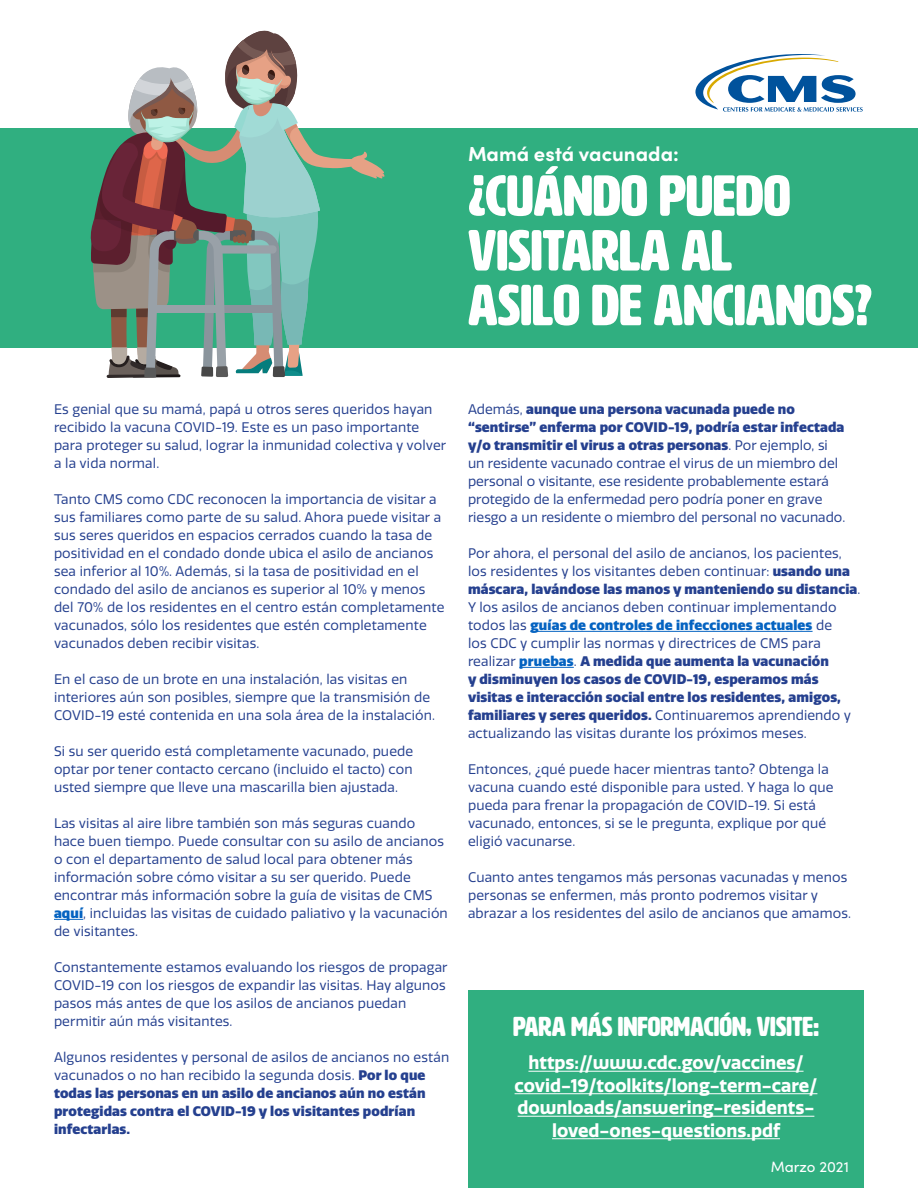
<style>
.page{position:relative;width:918px;height:1188px;background:#fff}
.page>*{position:absolute;margin:0;border:0;box-sizing:border-box;transform-origin:0 0}
.t1{font:57px/54.8px "HWT Artz";color:#fff}
.t2{font:27px "HWT Artz";color:#fff}
.t3{font:700 20.25px "Sofia Pro";color:#fff}
.t4{font:700 18px/22.5px "Quatro";color:#fff;text-align:center}
.t5{font:15px "Sofia Pro";color:#fff}
.t6{font:13.5px/18px "Quatro";letter-spacing:.01em;color:#25408f}
.t7{font:900 13.5px/18px "Quatro";letter-spacing:.01em;color:#25408f}
.s1{font-weight:900;color:#0563c1}
.s2{font-weight:400}
.s3{font-weight:900}
</style>
<div class="page">
<div style="left:0;top:128px;width:918px;height:220px;background:#30af80"></div>
<svg style="left:90px;top:30px;width:295px;height:348px"></svg>
<svg style="left:695px;top:54px;width:168px;height:58px"></svg>
<div style="left:468px;top:990px;width:396px;height:198px;background:#30af80"></div>
<hr style="left:552px;top:1138px;width:228px;height:1px;background:#fff">
<hr style="left:518px;top:1116px;width:296px;height:1px;background:#fff">
<hr style="left:515px;top:1093px;width:302px;height:1px;background:#fff">
<hr style="left:528px;top:1071px;width:276px;height:1px;background:#fff">
<svg style="left:54px;top:919px;width:29px;height:1px"></svg>
<hr style="left:530px;top:631px;width:283px;height:1px;background:#0563c1">
<hr style="left:519px;top:667px;width:55px;height:1px;background:#0563c1">
<h1 class="t3" style="left:468px;top:138px;width:212px">Mamá está vacunada:</h1>
<h1 class="t1" style="left:468px;top:169px;width:405px">¿CUÁNDO PUEDO<br>VISITARLA AL<br>ASILO DE ANCIANOS?</h1>
<p class="t6" style="left:54px;top:400px;width:394px">Es genial que su mamá, papá u otros seres queridos hayan recibido la vacuna COVID-19. Este es un paso importante para proteger su salud, lograr la inmunidad colectiva y volver a la vida normal.</p>
<p class="t6" style="left:54px;top:490px;width:392px">Tanto CMS como CDC reconocen la importancia de visitar a sus familiares como parte de su salud. Ahora puede visitar a sus seres queridos en espacios cerrados cuando la tasa de positividad en el condado donde ubica el asilo de ancianos sea inferior al 10%. Además, si la tasa de positividad en el condado del asilo de ancianos es superior al 10% y menos del 70% de los residentes en el centro están completamente vacunados, sólo los residentes que estén completamente vacunados deben recibir visitas.</p>
<p class="t6" style="left:54px;top:670px;width:383px">En el caso de un brote en una instalación, las visitas en interiores aún son posibles, siempre que la transmisión de<br>COVID-19 esté contenida en una sola área de la instalación.</p>
<p class="t6" style="left:54px;top:742px;width:361px;text-align:justify">Si su ser querido está completamente vacunado, puede optar por tener contacto cercano (incluido el tacto) con usted siempre que lleve una mascarilla bien ajustada.</p>
<p class="t6" style="left:54px;top:814px;width:392px">Las visitas al aire libre también son más seguras cuando hace buen tiempo. Puede consultar con su asilo de ancianos</p>
<p class="t6" style="left:54px;top:850px;width:395px">o con el departamento de salud local para obtener más información sobre cómo visitar a su ser querido. Puede encontrar más información sobre la guía de visitas de CMS <span class="s1">aquí</span>, incluidas las visitas de cuidado paliativo y la vacunación de visitantes.</p>
<p class="t6" style="left:54px;top:958px;width:395px">Constantemente estamos evaluando los riesgos de propagar COVID-19 con los riesgos de expandir las visitas. Hay algunos pasos más antes de que los asilos de ancianos puedan permitir aún más visitantes.</p>
<p class="t7" style="left:54px;top:1048px;width:397px"><span class="s2">Algunos residentes y personal de asilos de ancianos no están vacunados o no han recibido la segunda dosis.</span> Por lo que todas las personas en un asilo de ancianos aún no están protegidas contra el COVID-19 y los visitantes podrían infectarlas.</p>
<p class="t6" style="left:468px;top:400px;width:379px">Además, <span class="s3">aunque una persona vacunada puede no “sentirse” enferma por COVID-19, podría estar infectada y/o transmitir el virus a otras personas</span>. Por ejemplo, si un residente vacunado contrae el virus de un miembro del personal o visitante, ese residente probablemente estará protegido de la enfermedad pero podría poner en grave riesgo a un residente o miembro del personal no vacunado.</p>
<p class="t6" style="left:468px;top:544px;width:394px">Por ahora, el personal del asilo de ancianos, los pacientes, los residentes y los visitantes deben continuar: <span class="s3">usando una máscara, lavándose las manos y manteniendo su distancia</span>.<br>Y los asilos de ancianos deben continuar implementando todos las <span class="s1">guías de controles de infecciones actuales</span> de<br>los CDC y cumplir las normas y directrices de CMS para realizar <span class="s1">pruebas</span>. <span class="s3">A medida que aumenta la vacunación<br>y disminuyen los casos de COVID-19, esperamos más visitas e interacción social entre los residentes, amigos, familiares y seres queridos.</span> Continuaremos aprendiendo y actualizando las visitas durante los próximos meses.</p>
<p class="t6" style="left:468px;top:760px;width:367px">Entonces, ¿qué puede hacer mientras tanto? Obtenga la vacuna cuando esté disponible para usted. Y haga lo que pueda para frenar la propagación de COVID-19. Si está vacunado, entonces, si se le pregunta, explique por qué eligió vacunarse.</p>
<p class="t6" style="left:468px;top:868px;width:385px">Cuanto antes tengamos más personas vacunadas y menos personas se enfermen, más pronto podremos visitar y abrazar a los residentes del asilo de ancianos que amamos.</p>
<h2 class="t2" style="left:513px;top:1012px;width:307px">PARA MÁS INFORMACIÓN, VISITE:</h2>
<p class="t4" style="left:515px;top:1052px;width:304px">https://www.cdc.gov/vaccines/ covid-19/toolkits/long-term-care/ downloads/answering-residents&shy;loved-ones-questions.pdf</p>
<p class="t5" style="left:771px;top:1156px;width:80px">Marzo 2021</p>
</div>
